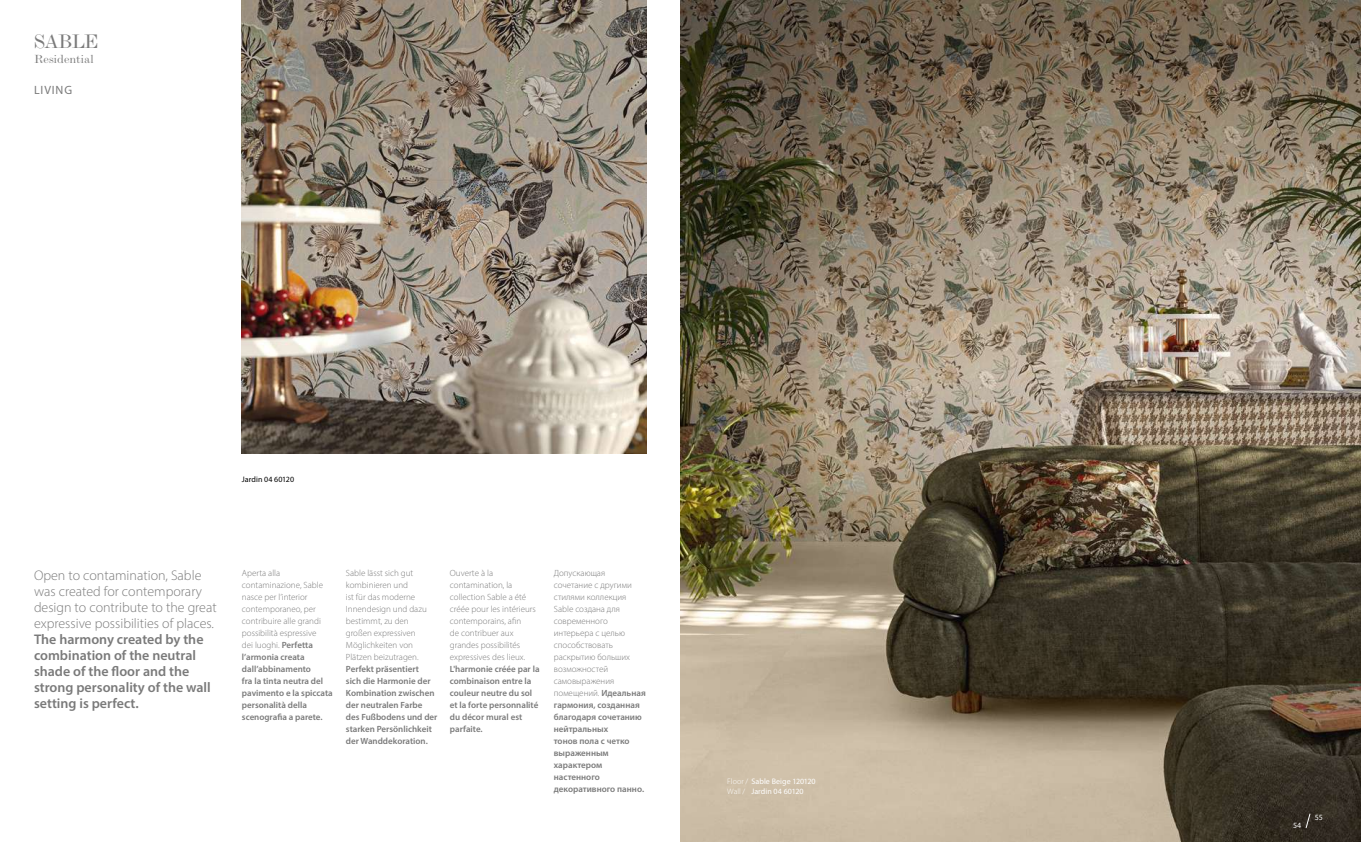
<style>
.page{position:relative;width:1361px;height:842px;background:#fff}
.page>*{position:absolute;margin:0;border:0;box-sizing:border-box;transform-origin:0 0}
.t1{font:20px "Baron MT Modern Text";letter-spacing:-.05em;color:#7a7a7a}
.t2{font:300 14px/16px "Myriad Pro";color:#7a7a7a}
.t3{font:600 14px/16px "Myriad Pro";color:#7a7a7a}
.t4{font:12px "Baron MT Modern Text";color:#7a7a7a}
.t5{font:12px "Myriad Pro";letter-spacing:.07em;color:#7a7a7a}
.t6{font:300 9px/12px "Myriad Pro";color:#7a7a7a}
.t7{font:600 9px/12px "Myriad Pro";color:#7a7a7a}
.t8{font:8px/10px "Myriad Pro";letter-spacing:.005em;color:#fff}
.t9{font:8px "Myriad Pro";letter-spacing:.005em;color:#000}
.s1{font-weight:600}
.s2{font-weight:300}
</style>
<div class="page">
<img style="left:242px;top:0;width:404px;height:453px">
<img style="left:680px;top:0;width:681px;height:842px">
<svg style="left:1305px;top:813px;width:5px;height:16px"></svg>
<h1 class="t1" style="left:34px;top:30px;width:66px">SABLE</h1>
<h3 class="t4" style="left:34px;top:51px;width:61px">Residential</h3>
<h3 class="t5" style="left:34px;top:83px;width:39px">LIVING</h3>
<p class="t9" style="left:242px;top:474px;width:54px">Jardin 04 60120</p>
<h2 class="t2" style="left:34px;top:567px;width:184px">Open to contamination, Sable was created for contemporary design to contribute to the great expressive possibilities of places.</h2>
<h2 class="t3" style="left:34px;top:630px;width:178px">The harmony created by the combination of the neutral shade of the floor and the strong personality of the wall setting is perfect.</h2>
<p class="t6" style="left:242px;top:567px;width:92px">Aperta alla contaminazione, Sable nasce per l’interior contemporaneo, per contribuire alle grandi possibilità espressive<br>dei luoghi. <span class="s1">Perfetta l’armonia creata dall’abbinamento<br>fra la tinta neutra del pavimento e la spiccata personalità della scenografia a parete.</span></p>
<p class="t6" style="left:346px;top:567px;width:82px">Sable lässt sich gut kombinieren und<br>ist für das moderne<br>Innendesign und dazu bestimmt, zu den großen expressiven<br>Möglichkeiten von<br>Plätzen beizutragen.</p>
<p class="t7" style="left:346px;top:662px;width:93px">Perfekt präsentiert<br>sich die Harmonie der<br>Kombination zwischen der neutralen Farbe des Fußbodens und der starken Persönlichkeit der Wanddekoration.</p>
<p class="t6" style="left:450px;top:567px;width:87px">Ouverte à la contamination, la collection Sable a été créée pour les intérieurs contemporains, afin<br>de contribuer aux grandes possibilités expressives des lieux.</p>
<p class="t7" style="left:450px;top:662px;width:91px">L'harmonie créée par la combinaison entre la couleur neutre du sol et la forte personnalité du décor mural est parfaite.</p>
<p class="t6" style="left:554px;top:567px;width:93px">Допускающая сочетание с другими стилями коллекция<br>Sable создана для современного интерьера с целью способствовать раскрытию больших возможностей самовыражения помещений. <span class="s1">Идеальная гармония, созданная благодаря сочетанию нейтральных<br>тонов пола с четко выраженным характером настенного декоративного панно.</span></p>
<p class="t8" style="left:727px;top:776px;width:90px"><span class="s2">Floor /</span> Sable Beige 120120<br><span class="s2">Wall /</span> Jardin 04 60120</p>
<p class="t8" style="left:1293px;top:820px;width:10px">54</p>
<p class="t8" style="left:1314px;top:812px;width:10px">55</p>
</div>
